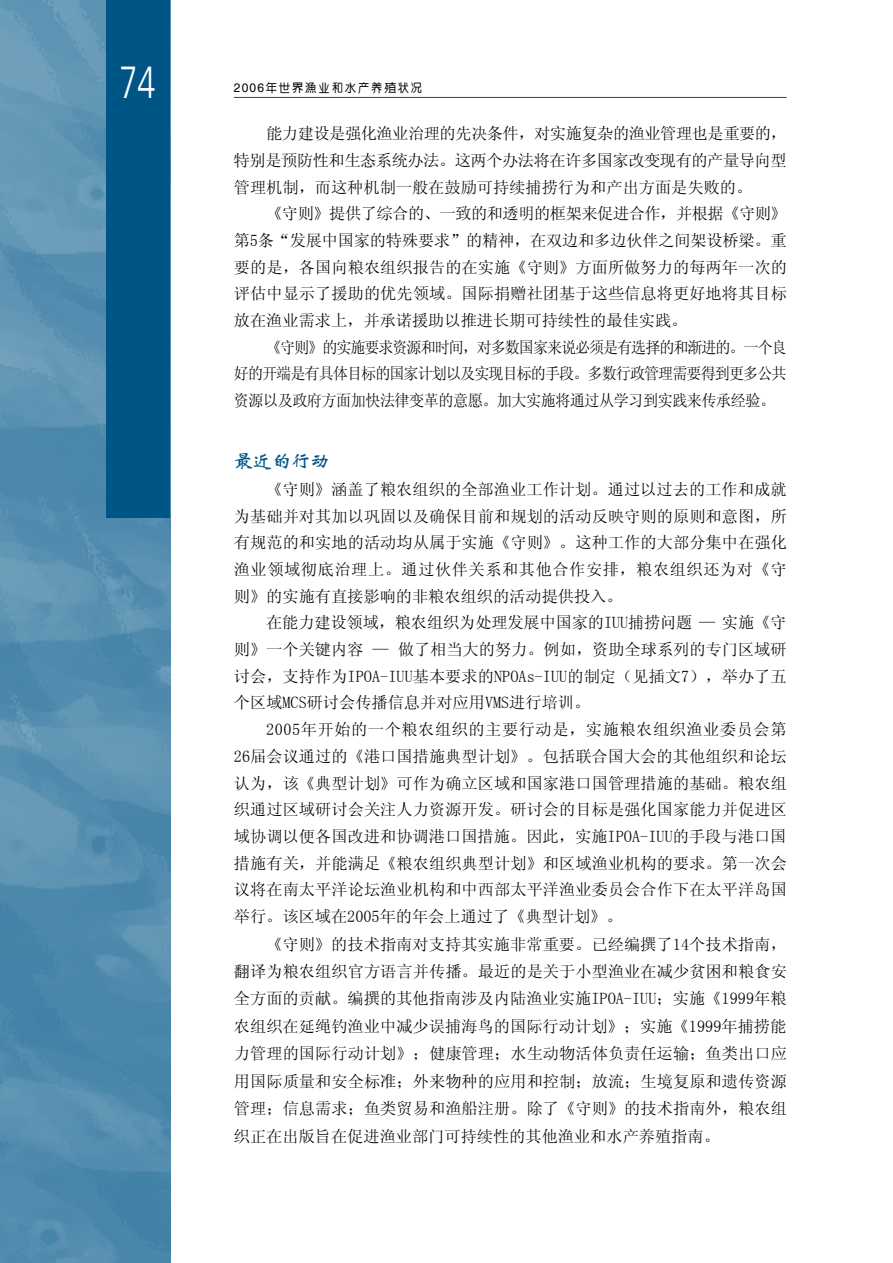
<style>
.page{position:relative;width:893px;height:1263px;background:#fff}
.page>*{position:absolute;margin:0;border:0;box-sizing:border-box;transform-origin:0 0}
.t1{font:300 45px "Frutiger LT Std";color:#fff;scale:.72 1}
.t2{font:19.5px "CT Wei Bei SJ";letter-spacing:-.025em;color:#005587}
.t3{font:16.2px/26.7px "Sim Sun";color:#000;text-align:justify}
.t4{font:16.2px/26.7px "Sim Sun";color:#000;text-align:justify;scale:.93 1}
.t5{font:12px "CT Zhong Yuan SJ";letter-spacing:.1em;color:#000}
</style>
<div class="page">
<img style="left:0;top:0;width:170px;height:1263px">
<div style="left:106px;top:0;width:64px;height:518px;background:#005587"></div>
<hr style="left:234px;top:97px;width:553px;height:1px;background:#005587">
<h1 class="t1" style="left:119px;top:57px;width:52px">74</h1>
<p class="t5" style="left:234px;top:81px;width:190px">2006年世界渔业和水产养殖状况</p>
<p class="t3" style="left:234px;top:120px;width:554px;text-indent:32px">能力建设是强化渔业治理的先决条件，对实施复杂的渔业管理也是重要的，特别是预防性和生态系统办法。这两个办法将在许多国家改变现有的产量导向型管理机制，而这种机制一般在鼓励可持续捕捞行为和产出方面是失败的。</p>
<p class="t3" style="left:234px;top:200px;width:554px;text-indent:32px">《守则》提供了综合的、一致的和透明的框架来促进合作，并根据《守则》第5条“发展中国家的特殊要求”的精神，在双边和多边伙伴之间架设桥梁。重要的是，各国向粮农组织报告的在实施《守则》方面所做努力的每两年一次的评估中显示了援助的优先领域。国际捐赠社团基于这些信息将更好地将其目标放在渔业需求上，并承诺援助以推进长期可持续性的最佳实践。</p>
<p class="t4" style="left:234px;top:334px;width:596px;text-indent:32px">《守则》的实施要求资源和时间，对多数国家来说必须是有选择的和渐进的。一个良好的开端是有具体目标的国家计划以及实现目标的手段。多数行政管理需要得到更多公共资源以及政府方面加快法律变革的意愿。加大实施将通过从学习到实践来传承经验。</p>
<p class="t2" style="left:234px;top:451px;width:97px">最近的行动</p>
<p class="t3" style="left:234px;top:476px;width:554px;text-indent:32px">《守则》涵盖了粮农组织的全部渔业工作计划。通过以过去的工作和成就为基础并对其加以巩固以及确保目前和规划的活动反映守则的原则和意图，所有规范的和实地的活动均从属于实施《守则》。这种工作的大部分集中在强化渔业领域彻底治理上。通过伙伴关系和其他合作安排，粮农组织还为对《守则》的实施有直接影响的非粮农组织的活动提供投入。</p>
<p class="t3" style="left:234px;top:609px;width:554px;text-indent:32px">在能力建设领域，粮农组织为处理发展中国家的IUU捕捞问题 — 实施《守则》一个关键内容 — 做了相当大的努力。例如，资助全球系列的专门区域研讨会，支持作为IPOA-IUU基本要求的NPOAs-IUU的制定（见插文7），举办了五个区域MCS研讨会传播信息并对应用VMS进行培训。</p>
<p class="t3" style="left:234px;top:716px;width:554px;text-indent:32px">2005年开始的一个粮农组织的主要行动是，实施粮农组织渔业委员会第26届会议通过的《港口国措施典型计划》。包括联合国大会的其他组织和论坛认为，该《典型计划》可作为确立区域和国家港口国管理措施的基础。粮农组织通过区域研讨会关注人力资源开发。研讨会的目标是强化国家能力并促进区域协调以便各国改进和协调港口国措施。因此，实施IPOA-IUU的手段与港口国措施有关，并能满足《粮农组织典型计划》和区域渔业机构的要求。第一次会议将在南太平洋论坛渔业机构和中西部太平洋渔业委员会合作下在太平洋岛国举行。该区域在2005年的年会上通过了《典型计划》。</p>
<p class="t3" style="left:234px;top:930px;width:554px;line-height:27.5px;text-indent:32px">《守则》的技术指南对支持其实施非常重要。已经编撰了14个技术指南，翻译为粮农组织官方语言并传播。最近的是关于小型渔业在减少贫困和粮食安全方面的贡献。编撰的其他指南涉及内陆渔业实施IPOA-IUU；实施《1999年粮农组织在延绳钓渔业中减少误捕海鸟的国际行动计划》；实施《1999年捕捞能力管理的国际行动计划》；健康管理；水生动物活体负责任运输；鱼类出口应用国际质量和安全标准；外来物种的应用和控制；放流；生境复原和遗传资源管理；信息需求；鱼类贸易和渔船注册。除了《守则》的技术指南外，粮农组织正在出版旨在促进渔业部门可持续性的其他渔业和水产养殖指南。</p>
</div>
